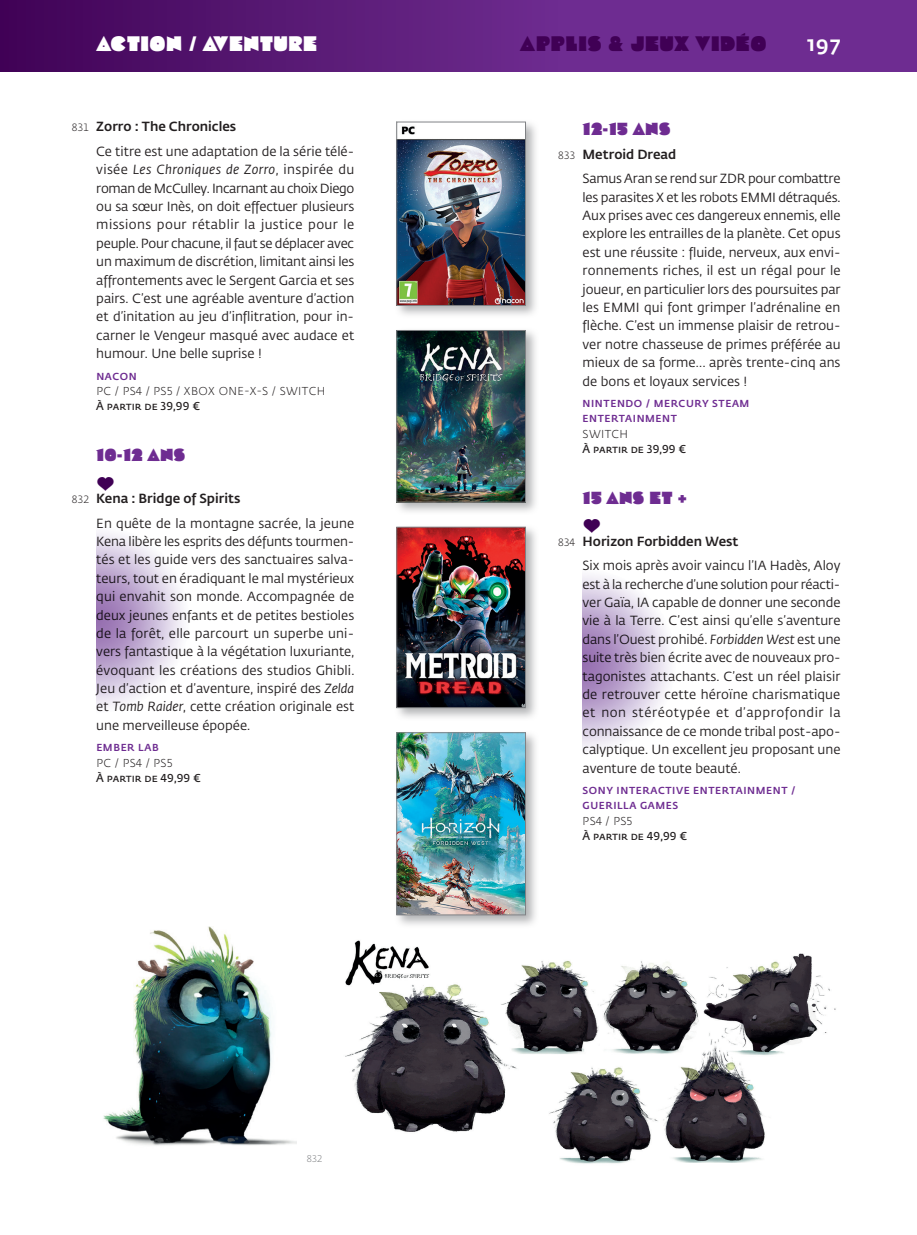
<style>
.page{position:relative;width:917px;height:1235px;background:#fff}
.page>*{position:absolute;margin:0;border:0;box-sizing:border-box;transform-origin:0 0}
.t1{font:21px "Cooter Deuce";letter-spacing:.05em;color:#400055}
.t2{font:21px "Cooter Deuce";letter-spacing:.05em;color:#fff}
.t3{font:500 21px "Fedra Sans Pro";color:#fff}
.t4{font:17.5px "Cooter Deuce";letter-spacing:.04em;color:#6e2c91}
.t5{font:14px "RLPE";color:#400055}
.t6{font:13.12px/18.4px "Fedra Sans Pro";color:#231f20}
.t7{font:600 11.38px "Fedra Sans Pro";color:#231f20}
.t8{font:300 11.38px "Fedra Sans Pro";letter-spacing:.035em;color:#231f20}
.t9{font:500 10.15px/15.4px "Fedra Sans Pro";letter-spacing:.06em;color:#6e2c91}
.t10{font:300 9.62px "Fedra Sans Pro";color:#808285}
.s1{font-weight:300;font-size:10.5px}
.s2{font-weight:500}
.s3{font-style:italic}
</style>
<div class="page">
<div style="left:558px;top:0;width:359px;height:71px;background:#6e2c91"></div>
<div style="left:0;top:0;width:558px;height:71px;background:linear-gradient(to right,#400356,#6e2d8f)"></div>
<div style="left:393px;top:119px;width:146px;height:200px;background:#808285;opacity:.6"></div>
<img style="left:399px;top:124px;width:124px;height:179px">
<div style="left:393px;top:327px;width:146px;height:189px;background:#808285;opacity:.6"></div>
<img style="left:399px;top:332px;width:124px;height:168px">
<div style="left:397px;top:330px;width:128px;height:172px;border:1px solid #808285"></div>
<div style="left:393px;top:523px;width:146px;height:198px;background:#808285;opacity:.6"></div>
<img style="left:399px;top:529px;width:124px;height:176px">
<div style="left:393px;top:729px;width:146px;height:199px;background:#808285;opacity:.6"></div>
<img style="left:399px;top:734px;width:124px;height:178px">
<div style="left:397px;top:732px;width:128px;height:182px;border:1px solid #808285"></div>
<img style="left:345px;top:940px;width:491px;height:224px">
<img style="left:103px;top:926px;width:194px;height:220px">
<h1 class="t2" style="left:96px;top:32px;width:222px">ACTION / AVENTURE</h1>
<h1 class="t1" style="left:520px;top:32px;width:248px">APPLIS &amp; JEUX VIDÉO</h1>
<h1 class="t3" style="left:807px;top:27px;width:35px">197</h1>
<p class="t6" style="left:96px;top:114px;width:259px;line-height:24.5px;text-indent:-25px"><span class="s1">831</span> <span class="s2">Zorro : The Chronicles<br></span>Ce titre est une adaptation de la série télé-</p>
<p class="t6" style="left:96px;top:160px;width:260px;text-align:justify">visée <span class="s3">Les Chroniques de Zorro</span>, inspirée du roman de McCulley. Incarnant au choix Diego ou sa sœur Inès, on doit effectuer plusieurs missions pour rétablir la justice pour le peuple. Pour chacune, il faut se déplacer avec un maximum de discrétion, limitant ainsi les affrontements avec le Sergent Garcia et ses pairs. C’est une agréable aventure d’action et d’initation au jeu d’inflitration, pour in&shy;carner le Vengeur masqué avec audace et humour. Une belle suprise !</p>
<p class="t9" style="left:96px;top:367px;width:42px">NACON</p>
<p class="t8" style="left:96px;top:383px;width:230px">PC / PS4 / PS5 / XBOX ONE-X-S / SWITCH</p>
<p class="t7" style="left:96px;top:398px;width:105px">À partir de 39,99 €</p>
<h2 class="t4" style="left:96px;top:445px;width:90px">10-12 ANS</h2>
<p class="t5" style="left:96px;top:476px;width:20px">a</p>
<p class="t6" style="left:96px;top:486px;width:259px;line-height:24.5px;text-indent:-25px"><span class="s1">832</span> <span class="s2">Kena : Bridge of Spirits<br></span>En quête de la montagne sacrée, la jeune</p>
<p class="t6" style="left:96px;top:531px;width:260px;text-align:justify">Kena libère les esprits des défunts tourmen&shy;tés et les guide vers des sanctuaires salva&shy;teurs, tout en éradiquant le mal mystérieux qui envahit son monde. Accompagnée de deux jeunes enfants et de petites bestioles de la forêt, elle parcourt un superbe uni&shy;vers fantastique à la végétation luxuriante, évoquant les créations des studios Ghibli.<br>Jeu d’action et d’aventure, inspiré des <span class="s3">Zelda </span>et <span class="s3">Tomb Raider</span>, cette création originale est une merveilleuse épopée.</p>
<p class="t9" style="left:96px;top:739px;width:64px">EMBER LAB</p>
<p class="t8" style="left:96px;top:755px;width:78px">PC / PS4 / PS5</p>
<p class="t7" style="left:96px;top:769px;width:106px">À partir de 49,99 €</p>
<p class="t10" style="left:306px;top:1152px;width:18px">832</p>
<h2 class="t4" style="left:582px;top:119px;width:89px">12-15 ANS</h2>
<p class="t6" style="left:582px;top:141px;width:260px;line-height:24.5px;text-indent:-25px"><span class="s1">833</span> <span class="s2">Metroid Dread<br></span>Samus Aran se rend sur ZDR pour combattre</p>
<p class="t6" style="left:582px;top:187px;width:260px;text-align:justify">les parasites X et les robots EMMI détraqués.<br>Aux prises avec ces dangereux ennemis, elle explore les entrailles de la planète. Cet opus est une réussite : fluide, nerveux, aux envi&shy;ronnements riches, il est un régal pour le joueur, en particulier lors des poursuites par les EMMI qui font grimper l’adrénaline en flèche. C’est un immense plaisir de retrou&shy;ver notre chasseuse de primes préférée au mieux de sa forme… après trente- cinq ans de bons et loyaux services !</p>
<p class="t9" style="left:582px;top:395px;width:168px">NINTENDO / MERCURY STEAM<br>ENTERTAINMENT</p>
<p class="t8" style="left:582px;top:426px;width:47px">SWITCH</p>
<p class="t7" style="left:582px;top:440px;width:105px">À partir de 39,99 €</p>
<h2 class="t4" style="left:582px;top:487px;width:106px">15 ANS ET +</h2>
<p class="t5" style="left:582px;top:519px;width:20px">a</p>
<p class="t6" style="left:582px;top:528px;width:259px;line-height:24.5px;text-indent:-25px"><span class="s1">834</span> <span class="s2">Horizon Forbidden West<br></span>Six mois après avoir vaincu l’IA Hadès, Aloy</p>
<p class="t6" style="left:582px;top:574px;width:260px;text-align:justify">est à la recherche d’une solution pour réacti&shy;ver Gaïa, IA capable de donner une seconde vie à la Terre. C’est ainsi qu’elle s’aventure dans l’Ouest prohibé. <span class="s3">Forbidden West</span> est une suite très bien écrite avec de nouveaux pro&shy;tagonistes attachants. C’est un réel plaisir de retrouver cette héroïne charismatique et non stéréotypée et d’approfondir la connaissance de ce monde tribal post-apo&shy;calyptique. Un excellent jeu proposant une aventure de toute beauté.</p>
<p class="t9" style="left:582px;top:782px;width:214px">SONY INTERACTIVE ENTERTAINMENT /<br>GUERILLA GAMES</p>
<p class="t8" style="left:582px;top:813px;width:51px">PS4 / PS5</p>
<p class="t7" style="left:582px;top:827px;width:106px">À partir de 49,99 €</p>
</div>
